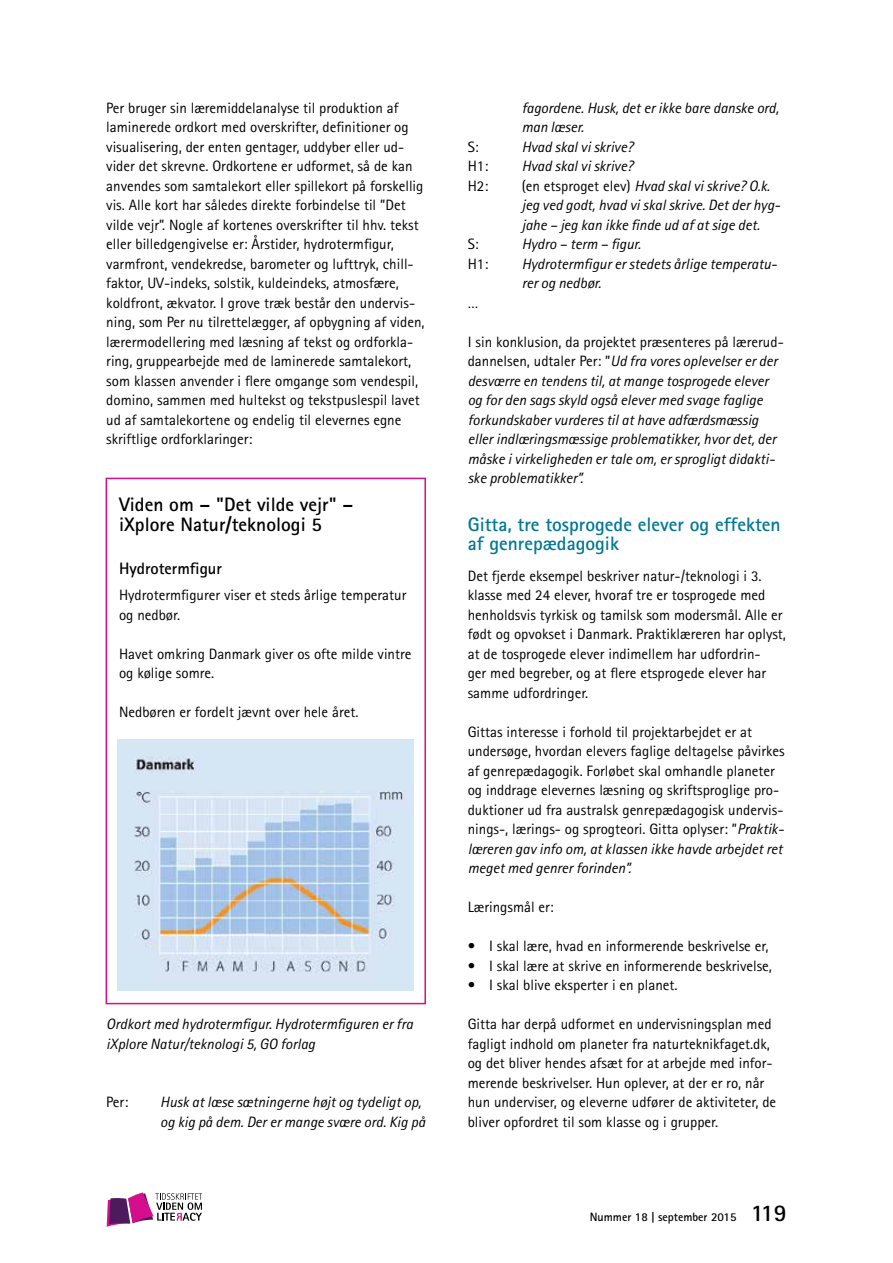
<style>
.page{position:relative;width:893px;height:1263px;background:#fff}
.page>*{position:absolute;margin:0;border:0;box-sizing:border-box;transform-origin:0 0}
.t1{font:700 19.5px/19.5px "Rotis Sans Serif";color:#007794}
.t2{font:700 19.5px/19.5px "Rotis Sans Serif";color:#000}
.t3{font:700 16.5px "Rotis Sans Serif";color:#000}
.t4{font:15px/19.5px "Rotis Sans Serif";color:#000}
.t5{font:italic 15px/19.5px "Rotis Sans Serif";color:#000}
.t6{font:700 12px "Rotis Sans Serif";color:#000}
.s1{font-style:normal}
.s2{font-style:italic}
.s3{font-size:24px}
</style>
<div class="page">
<div style="left:106px;top:478px;width:320px;height:526px;border:2px solid #d40e8c"></div>
<img style="left:118px;top:739px;width:296px;height:251px">
<svg style="left:107px;top:1192px;width:95px;height:35px"></svg>
<p class="t4" style="left:106px;top:98px;width:320px">Per bruger sin læremiddelanalyse til produktion af laminerede ordkort med overskrifter, definitioner og visualisering, der enten gentager, uddyber eller ud&shy;vider det skrevne. Ordkortene er udformet, så de kan anvendes som samtalekort eller spillekort på forskellig vis. Alle kort har således direkte forbindelse til ”Det vilde vejr”. Nogle af kortenes overskrifter til hhv. tekst eller billedgengivelse er: Årstider, hydrotermfigur, varmfront, vendekredse, barometer og lufttryk, chill&shy;faktor, UV-indeks, solstik, kuldeindeks, atmosfære, koldfront, ækvator. I grove træk består den undervis&shy;ning, som Per nu tilrettelægger, af opbygning af viden, lærermodellering med læsning af tekst og ordforkla&shy;ring, gruppearbejde med de laminerede samtalekort, som klassen anvender i flere omgange som vendespil, domino, sammen med hultekst og tekstpuslespil lavet ud af samtalekortene og endelig til elevernes egne skriftlige ordforklaringer:</p>
<h1 class="t2" style="left:119px;top:494px;width:236px">Viden om – "Det vilde vejr" – iXplore Natur/teknologi 5</h1>
<p class="t3" style="left:119px;top:558px;width:104px">Hydrotermfigur</p>
<p class="t4" style="left:119px;top:585px;width:289px">Hydrotermfigurer viser et steds årlige temperatur og nedbør.</p>
<p class="t4" style="left:119px;top:644px;width:294px">Havet omkring Danmark giver os ofte milde vintre og kølige somre.</p>
<p class="t4" style="left:119px;top:702px;width:241px">Nedbøren er fordelt jævnt over hele året.</p>
<p class="t5" style="left:106px;top:1014px;width:308px">Ordkort med hydrotermfigur. Hydrotermfiguren er fra iXplore Natur/teknologi 5, GO forlag</p>
<p class="t4" style="left:106px;top:1092px;width:23px">Per:</p>
<p class="t5" style="left:160px;top:1092px;width:266px">Husk at læse sætningerne højt og tydeligt op, og kig på dem. Der er mange svære ord. Kig på</p>
<p class="t5" style="left:522px;top:98px;width:259px">fagordene. Husk, det er ikke bare danske ord, man læser.</p>
<p class="t4" style="left:468px;top:137px;width:13px">S:</p>
<p class="t5" style="left:522px;top:137px;width:113px">Hvad skal vi skrive?</p>
<p class="t4" style="left:468px;top:156px;width:22px">H1:</p>
<p class="t5" style="left:522px;top:156px;width:113px">Hvad skal vi skrive?</p>
<p class="t4" style="left:468px;top:176px;width:22px">H2:</p>
<p class="t5" style="left:522px;top:176px;width:260px"><span class="s1">(en etsproget elev)</span> Hvad skal vi skrive? O.k. jeg ved godt, hvad vi skal skrive. Det der hyg&shy;jahe – jeg kan ikke finde ud af at sige det.</p>
<p class="t4" style="left:468px;top:234px;width:13px">S:</p>
<p class="t5" style="left:522px;top:234px;width:121px">Hydro – term – figur.</p>
<p class="t4" style="left:468px;top:254px;width:22px">H1:</p>
<p class="t5" style="left:522px;top:254px;width:257px">Hydrotermfigur er stedets årlige temperatu&shy;rer og nedbør.</p>
<p class="t4" style="left:468px;top:293px;width:12px">…</p>
<p class="t5" style="left:468px;top:332px;width:317px"><span class="s1">I sin konklusion, da projektet præsenteres på lærerud&shy;dannelsen, udtaler Per: ”</span>Ud fra vores oplevelser er der desværre en tendens til, at mange tosprogede elever og for den sags skyld også elever med svage faglige forkundskaber vurderes til at have adfærdsmæssig eller indlæringsmæssige problematikker, hvor det, der måske i virkeligheden er tale om, er sprogligt didakti&shy;ske problematikker”.</p>
<h1 class="t1" style="left:468px;top:514px;width:314px">Gitta, tre tosprogede elever og effekten af genrepædagogik</h1>
<p class="t4" style="left:468px;top:566px;width:320px">Det fjerde eksempel beskriver natur-/teknologi i 3. klasse med 24 elever, hvoraf tre er tosprogede med henholdsvis tyrkisk og tamilsk som modersmål. Alle er født og opvokset i Danmark. Praktiklæreren har oplyst, at de tosprogede elever indimellem har udfordrin-<br>ger med begreber, og at flere etsprogede elever har samme udfordringer.</p>
<p class="t4" style="left:468px;top:722px;width:319px">Gittas interesse i forhold til projektarbejdet er at undersøge, hvordan elevers faglige deltagelse påvirkes af genrepædagogik. Forløbet skal omhandle planeter og inddrage elevernes læsning og skriftsproglige pro&shy;duktioner ud fra australsk genrepædagogisk undervis&shy;nings-, lærings- og sprogteori. Gitta oplyser: ”<span class="s2">Praktik&shy;læreren gav info om, at klassen ikke havde arbejdet ret meget med genrer forinden”.</span></p>
<p class="t4" style="left:468px;top:897px;width:88px">Læringsmål er:</p>
<p class="t4" style="left:468px;top:936px;width:302px">• I skal lære, hvad en informerende beskrivelse er,</p>
<p class="t4" style="left:468px;top:956px;width:306px">• I skal lære at skrive en informerende beskrivelse,</p>
<p class="t4" style="left:468px;top:975px;width:211px">• I skal blive eksperter i en planet.</p>
<p class="t4" style="left:468px;top:1014px;width:310px">Gitta har derpå udformet en undervisningsplan med fagligt indhold om planeter fra naturteknikfaget.dk, og det bliver hendes afsæt for at arbejde med infor&shy;merende beskrivelser. Hun oplever, at der er ro, når hun underviser, og eleverne udfører de aktiviteter, de bliver opfordret til som klasse og i grupper.</p>
<p class="t6" style="left:590px;top:1209px;width:198px">Nummer 18 | september 2015 <span class="s3">119</span></p>
</div>
